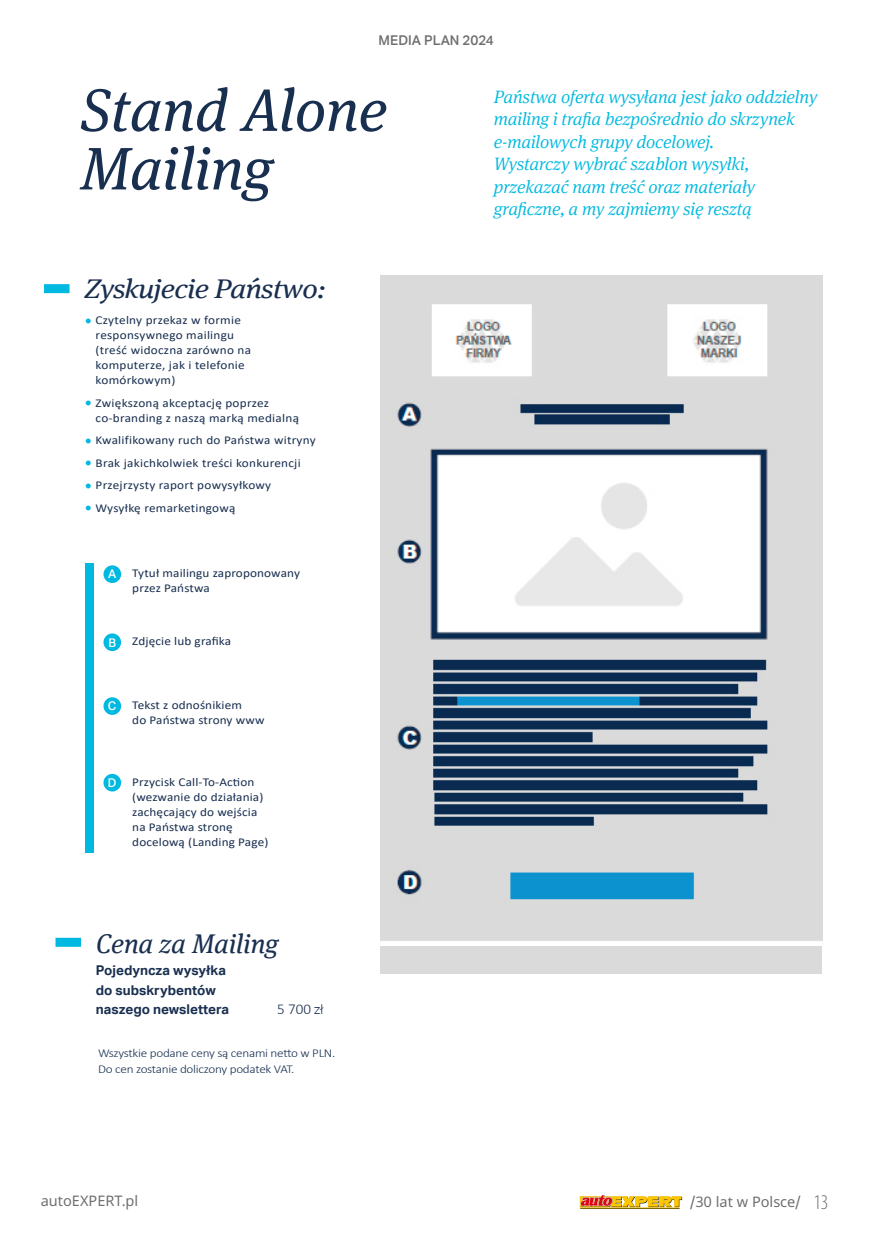
<style>
.page{position:relative;width:872px;height:1234px;background:#fff}
.page>*{position:absolute;margin:0;border:0;box-sizing:border-box;transform-origin:0 0}
.t1{font:italic 60px/58.5px "Meta Serif Web W07";color:#192f50}
.t2{font:italic 27px "Meta Serif Web W07";letter-spacing:-.02em;color:#192f50;scale:1.1 1}
.t3{font:italic 27px "Meta Serif Web W07";color:#192f50}
.t4{font:italic 300 18px/22.5px "Meta Serif Pro";letter-spacing:-.01em;color:#00b9e0}
.t5{font:300 15px "Calibri";color:#192f50}
.t6{font:14.55px "Noto Sans";color:#706f6f}
.t7{font:700 13.5px/19.5px "Aktiv Grotesk Corp";color:#192f50}
.t8{font:500 13.5px "Aktiv Grotesk Corp";color:#706f6f}
.t9{font:12px/15px "Calibri";letter-spacing:.01em;color:#192f50;scale:1.1 1}
.t10{font:300 12px/16.5px "Calibri";letter-spacing:-.02em;color:#192f50;scale:1.1 1}
.t11{font:500 12px "Aktiv Grotesk W06";color:#fff}
.s1{font-family:"DIN Pro";font-size:15px;color:#00b9e0}
.s2{font-family:"Aktiv Grotesk Corp";font-size:13.5px}
.s3{font-family:"Arial";font-size:18.15px}
.s4{font-family:"Myriad Pro";font-weight:300;font-stretch:condensed;font-size:21px}
</style>
<div class="page">
<svg style="left:580px;top:1195px;width:102px;height:13px"></svg>
<div style="left:44px;top:284px;width:26px;height:9px;background:#00b9e0"></div>
<div style="left:103px;top:564px;width:19px;height:19px;background:#00b9e0;border-radius:50%"></div>
<div style="left:102px;top:563px;width:21px;height:21px;border:2px solid #fff;border-radius:50%"></div>
<div style="left:85px;top:563px;width:9px;height:289px;background:#00b9e0"></div>
<div style="left:103px;top:632px;width:19px;height:19px;background:#00b9e0;border-radius:50%"></div>
<div style="left:102px;top:631px;width:21px;height:21px;border:2px solid #fff;border-radius:50%"></div>
<div style="left:103px;top:696px;width:19px;height:19px;background:#00b9e0;border-radius:50%"></div>
<div style="left:102px;top:695px;width:21px;height:21px;border:2px solid #fff;border-radius:50%"></div>
<div style="left:103px;top:773px;width:19px;height:19px;background:#00b9e0;border-radius:50%"></div>
<div style="left:102px;top:772px;width:21px;height:20px;border:2px solid #fff;border-radius:50%"></div>
<div style="left:380px;top:276px;width:442px;height:697px;background:#dadada"></div>
<img style="left:380px;top:304px;width:442px;height:641px">
<div style="left:55px;top:937px;width:26px;height:9px;background:#00b9e0"></div>
<p class="t8" style="left:378px;top:32px;width:117px">MEDIA PLAN 2024</p>
<h1 class="t1" style="left:81px;top:78px;width:308px">Stand Alone<br>Mailing</h1>
<h2 class="t2" style="left:84px;top:269px;width:222px">Zyskujecie Państwo:</h2>
<p class="t9" style="left:96px;top:312px;width:143px;text-indent:-11px"><span class="s1">∙</span> Czytelny przekaz w formie responsywnego mailingu (treść widoczna zarówno na komputerze, jak i telefonie komórkowym)</p>
<p class="t9" style="left:96px;top:395px;width:186px;text-indent:-11px"><span class="s1">∙</span> Zwiększoną akceptację poprzez co-branding z naszą marką medialną</p>
<p class="t9" style="left:84px;top:428px;width:212px;line-height:22.5px"><span class="s1">∙</span> Kwalifikowany ruch do Państwa witryny <span class="s1">∙</span> Brak jakichkolwiek treści konkurencji<br><span class="s1">∙</span> Przejrzysty raport powysyłkowy<br><span class="s1">∙</span> Wysyłkę remarketingową</p>
<p class="t11" style="left:108px;top:567px;width:10px">A</p>
<p class="t9" style="left:132px;top:565px;width:154px">Tytuł mailingu zaproponowany przez Państwa</p>
<p class="t11" style="left:108px;top:635px;width:9px">B</p>
<p class="t9" style="left:132px;top:633px;width:91px">Zdjęcie lub grafika</p>
<p class="t11" style="left:108px;top:698px;width:10px">C</p>
<p class="t9" style="left:132px;top:697px;width:122px">Tekst z odnośnikiem<br>do Państwa strony www</p>
<p class="t11" style="left:108px;top:775px;width:10px">D</p>
<p class="t9" style="left:132px;top:773px;width:125px">Przycisk Call-To-Action (wezwanie do działania) zachęcający do wejścia na Państwa stronę docelową (Landing Page)</p>
<h2 class="t3" style="left:96px;top:923px;width:184px">Cena za Mailing</h2>
<p class="t7" style="left:96px;top:960px;width:135px">Pojedyncza wysyłka do subskrybentów naszego newslettera</p>
<p class="t5" style="left:277px;top:999px;width:48px">5 700 <span class="s2">zł</span></p>
<p class="t10" style="left:98px;top:1044px;width:217px">Wszystkie podane ceny są cenami netto w PLN.<br>Do cen zostanie doliczony podatek VAT.</p>
<h3 class="t4" style="left:494px;top:84px;width:325px">Państwa oferta wysyłana jest jako oddzielny mailing i trafia bezpośrednio do skrzynek e-mailowych grupy docelowej.<br>Wystarczy wybrać szablon wysyłki, przekazać nam treść oraz materiały graficzne, a my zajmiemy się resztą</h3>
<p class="t6" style="left:41px;top:1190px;width:99px">autoEXPERT.pl</p>
<p class="t6" style="left:690px;top:1191px;width:140px"><span class="s3">/</span>30 lat w Polsce<span class="s3">/</span> <span class="s4">13</span></p>
</div>
